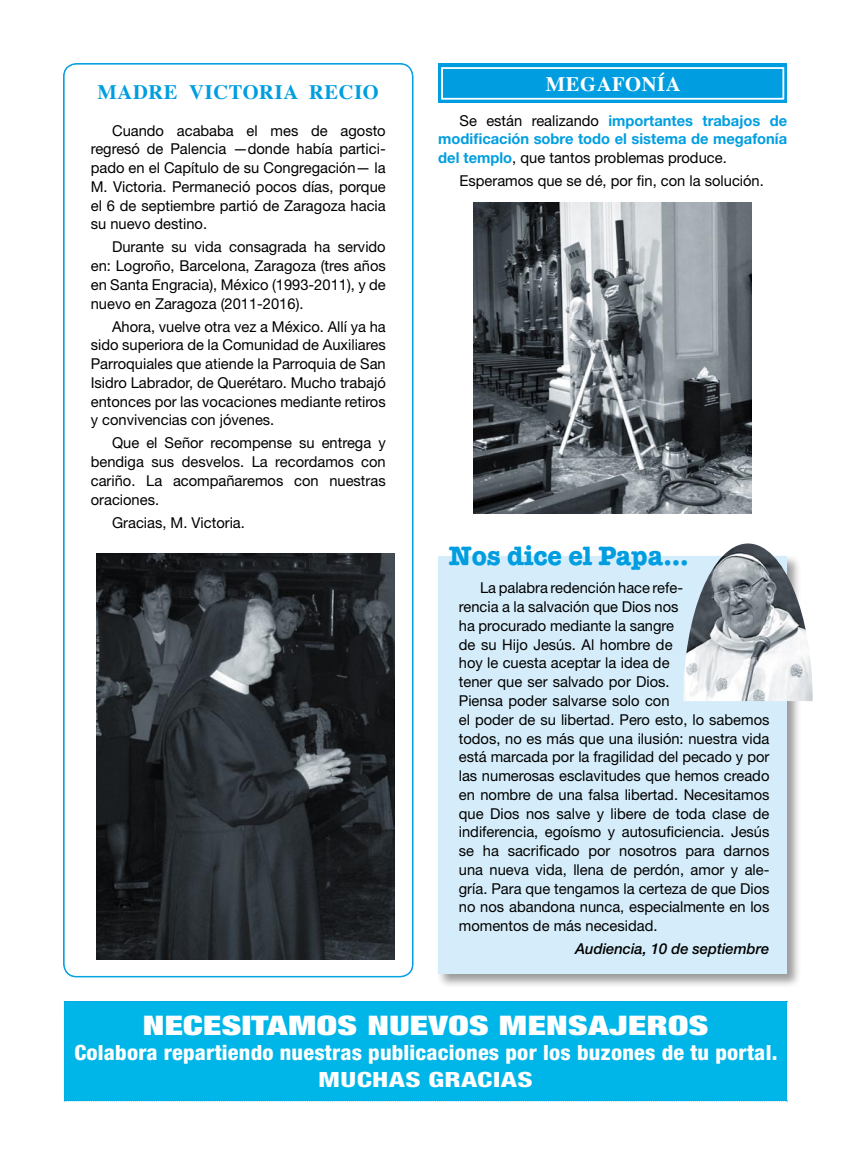
<style>
.page{position:relative;width:851px;height:1170px;background:#fff}
.page>*{position:absolute;margin:0;border:0;box-sizing:border-box;transform-origin:0 0}
.t1{font:900 condensed 27px "Helvetica Neue LT Std";letter-spacing:.01em;color:#fff;scale:1.35 1}
.t2{font:700 26.85px "American Typewriter";color:#009ee0}
.t3{font:800 condensed 21px/27px "Helvetica Neue LT Std";letter-spacing:.01em;color:#fff;text-align:center;scale:1.06 1}
.t4{font:700 20.55px "Times";letter-spacing:.03em;color:#009ee0}
.t5{font:700 20.55px "Times";letter-spacing:.03em;color:#fff}
.t6{font:15px/18.8px "Helvetica Neue LT Std";color:#000;text-align:justify}
.t7{font:700 15px/18.8px "Helvetica Neue LT Std";color:#009ee0;text-align:justify}
.t8{font:italic 500 15px "Helvetica Neue LT Std";color:#000}
.s1{font-weight:400;color:#000}
</style>
<div class="page">
<div style="left:438px;top:64px;width:349px;height:39px;background:#009ee0"></div>
<div style="left:441px;top:67px;width:343px;height:33px;border:2px solid #fff"></div>
<img style="left:473px;top:203px;width:278px;height:310px">
<img style="left:96px;top:553px;width:298px;height:406px">
<div style="left:64px;top:1001px;width:723px;height:100px;background:#00b6e8"></div>
<div style="left:436px;top:554px;width:365px;height:434px;background:#000;opacity:.4"></div>
<div style="left:438px;top:556px;width:349px;height:418px;background:#d5edfa"></div>
<img style="left:683px;top:543px;width:129px;height:158px">
<h3 class="t4" style="left:98px;top:73px;width:283px">MADRE VICTORIA RECIO</h3>
<p class="t6" style="left:91px;top:121px;width:296px;text-indent:21px">Cuando acababa el mes de agosto regresó de Palencia —donde había partici&shy;pado en el Capítulo de su Congregación— la M. Victoria. Permaneció pocos días, porque el 6 de septiembre partió de Zaragoza hacia su nuevo destino.</p>
<p class="t6" style="left:91px;top:237px;width:296px;text-indent:21px">Durante su vida consagrada ha servido en: Logroño, Barcelona, Zaragoza (tres años en Santa Engracia), México (1993-2011), y de nuevo en Zaragoza (2011-2016).</p>
<p class="t6" style="left:91px;top:317px;width:296px;text-indent:21px">Ahora, vuelve otra vez a México. Allí ya ha sido superiora de la Comunidad de Auxiliares Parroquiales que atiende la Parroquia de San Isidro Labrador, de Querétaro. Mucho trabajó entonces por las vocaciones mediante retiros y convivencias con jóvenes.</p>
<p class="t6" style="left:91px;top:433px;width:296px;text-indent:21px">Que el Señor recompense su entrega y bendiga sus desvelos. La recordamos con cariño. La acompañaremos con nuestras oraciones.</p>
<p class="t6" style="left:112px;top:513px;width:134px">Gracias, M. Victoria.</p>
<h3 class="t5" style="left:545px;top:64px;width:136px">MEGAFONÍA</h3>
<p class="t7" style="left:438px;top:110px;width:350px;text-indent:21px"><span class="s1">Se están realizando</span> importantes trabajos de modificación sobre todo el sistema de megafonía del templo<span class="s1">, que tantos problemas produce.</span></p>
<p class="t6" style="left:459px;top:171px;width:306px">Esperamos que se dé, por fin, con la solución.</p>
<h2 class="t2" style="left:449px;top:540px;width:241px">Nos dice el Papa...</h2>
<p class="t6" style="left:459px;top:578px;width:312px;text-align:left;text-indent:21px">La palabra redención hace refe-<br>rencia a la salvación que Dios nos<br>ha procurado mediante la sangre<br>de su Hijo Jesús. Al hombre de<br>hoy le cuesta aceptar la idea de<br>tener que ser salvado por Dios.<br>Piensa poder salvarse solo con<br>el poder de su libertad. Pero esto, lo sabemos todos, no es más que una ilusión: nuestra vida está marcada por la fragilidad del pecado y por las numerosas esclavitudes que hemos creado en nombre de una falsa libertad. Necesitamos que Dios nos salve y libere de toda clase de indiferencia, egoísmo y autosuficiencia. Jesús se ha sacrificado por nosotros para darnos una nueva vida, llena de perdón, amor y ale&shy;gría. Para que tengamos la certeza de que Dios no nos abandona nunca, especialmente en los momentos de más necesidad.</p>
<p class="t8" style="left:575px;top:939px;width:196px">Audiencia, 10 de septiembre</p>
<h1 class="t1" style="left:143px;top:1007px;width:420px">NECESITAMOS NUEVOS MENSAJEROS</h1>
<h3 class="t3" style="left:74px;top:1038px;width:664px">Colabora repartiendo nuestras publicaciones por los buzones de tu portal.<br>Muchas gracias</h3>
</div>
